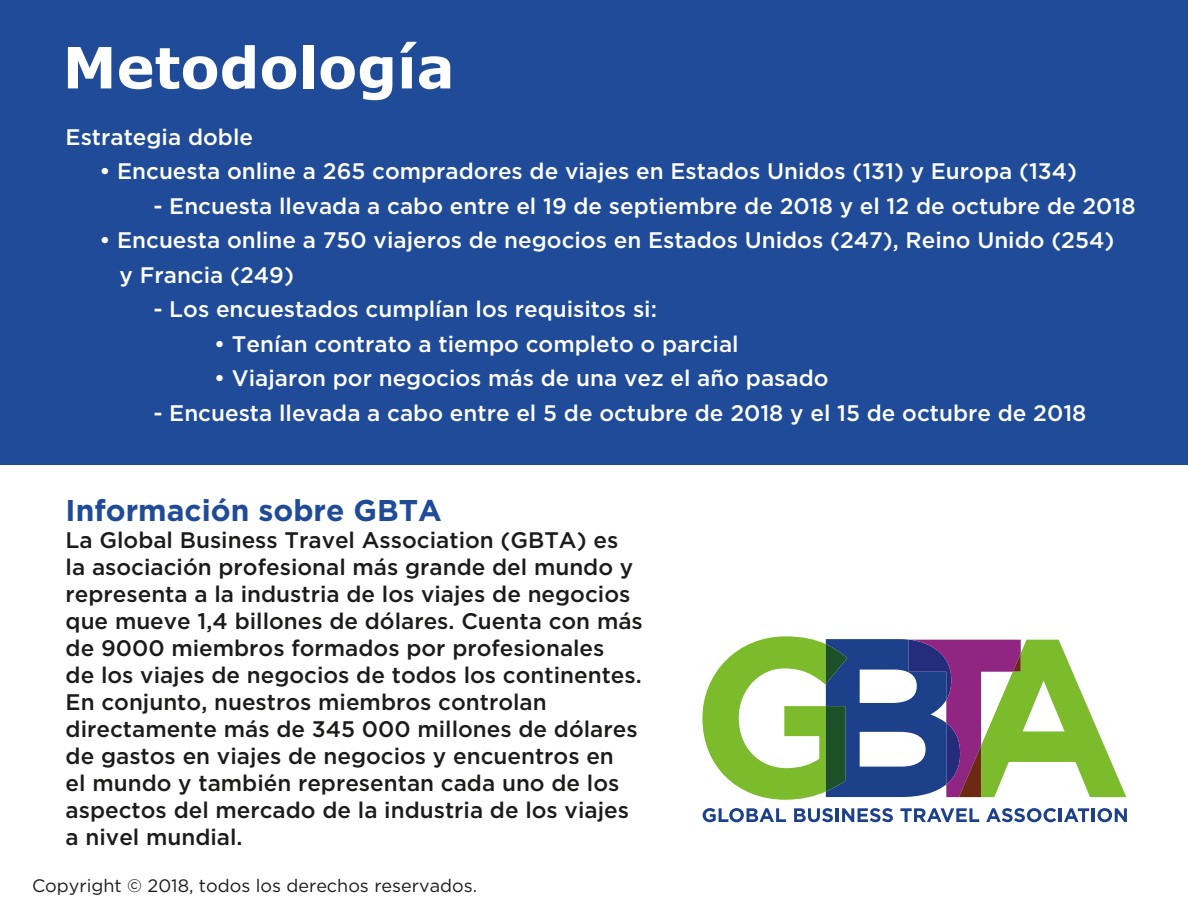
<style>
.page{position:relative;width:1188px;height:918px;background:#fff}
.page>*{position:absolute;margin:0;border:0;box-sizing:border-box;transform-origin:0 0}
.t1{font:700 57px "Verdana";color:#fff}
.t2{font:700 30px "Gotham";color:#1f4b98}
.t3{font:500 22.5px/27px "Gotham";color:#1c1b1a}
.t4{font:500 22.5px/34.5px "Gotham";color:#fff}
.t5{font:18px "Gotham";color:#1c1b1a}
</style>
<div class="page">
<svg style="left:703px;top:808px;width:83px;height:14px"></svg>
<svg style="left:794px;top:808px;width:39px;height:14px"></svg>
<hr style="left:836px;top:808px;width:3px;height:14px;background:#1d408b">
<svg style="left:842px;top:808px;width:51px;height:14px"></svg>
<svg style="left:900px;top:808px;width:79px;height:14px"></svg>
<svg style="left:986px;top:808px;width:70px;height:14px"></svg>
<hr style="left:1059px;top:808px;width:3px;height:14px;background:#1d408b">
<svg style="left:1064px;top:808px;width:25px;height:14px"></svg>
<hr style="left:1092px;top:808px;width:3px;height:14px;background:#1d408b">
<svg style="left:1097px;top:808px;width:30px;height:14px"></svg>
<svg style="left:702px;top:636px;width:424px;height:164px"></svg>
<div style="left:0;top:0;width:1188px;height:464px;background:#1f4b98"></div>
<h1 class="t1" style="left:63px;top:27px;width:394px">Metodología</h1>
<p class="t4" style="left:66px;top:120px;width:189px">Estrategia doble</p>
<p class="t4" style="left:99px;top:154px;width:979px">• Encuesta online a 265 compradores de viajes en Estados Unidos (131) y Europa (134)</p>
<p class="t4" style="left:153px;top:188px;width:984px">- Encuesta llevada a cabo entre el 19 de septiembre de 2018 y el 12 de octubre de 2018</p>
<p class="t4" style="left:120px;top:223px;width:996px;text-indent:-20px">• Encuesta online a 750 viajeros de negocios en Estados Unidos (247), Reino Unido (254) y Francia (249)</p>
<p class="t4" style="left:153px;top:292px;width:505px">- Los encuestados cumplían los requisitos si:</p>
<p class="t4" style="left:214px;top:326px;width:526px">• Tenían contrato a tiempo completo o parcial</p>
<p class="t4" style="left:214px;top:361px;width:616px">• Viajaron por negocios más de una vez el año pasado</p>
<p class="t4" style="left:153px;top:395px;width:935px">- Encuesta llevada a cabo entre el 5 de octubre de 2018 y el 15 de octubre de 2018</p>
<h2 class="t2" style="left:66px;top:491px;width:378px">Información sobre GBTA</h2>
<p class="t3" style="left:66px;top:526px;width:579px">La Global Business Travel Association (GBTA) es la asociación profesional más grande del mundo y representa a la industria de los viajes de negocios que mueve 1,4 billones de dólares. Cuenta con más de 9000 miembros formados por profesionales<br>de los viajes de negocios de todos los continentes.<br>En conjunto, nuestros miembros controlan directamente más de 345 000 millones de dólares de gastos en viajes de negocios y encuentros en<br>el mundo y también representan cada uno de los aspectos del mercado de la industria de los viajes a nivel mundial.</p>
<p class="t5" style="left:32px;top:874px;width:447px">Copyright © 2018, todos los derechos reservados.</p>
</div>
